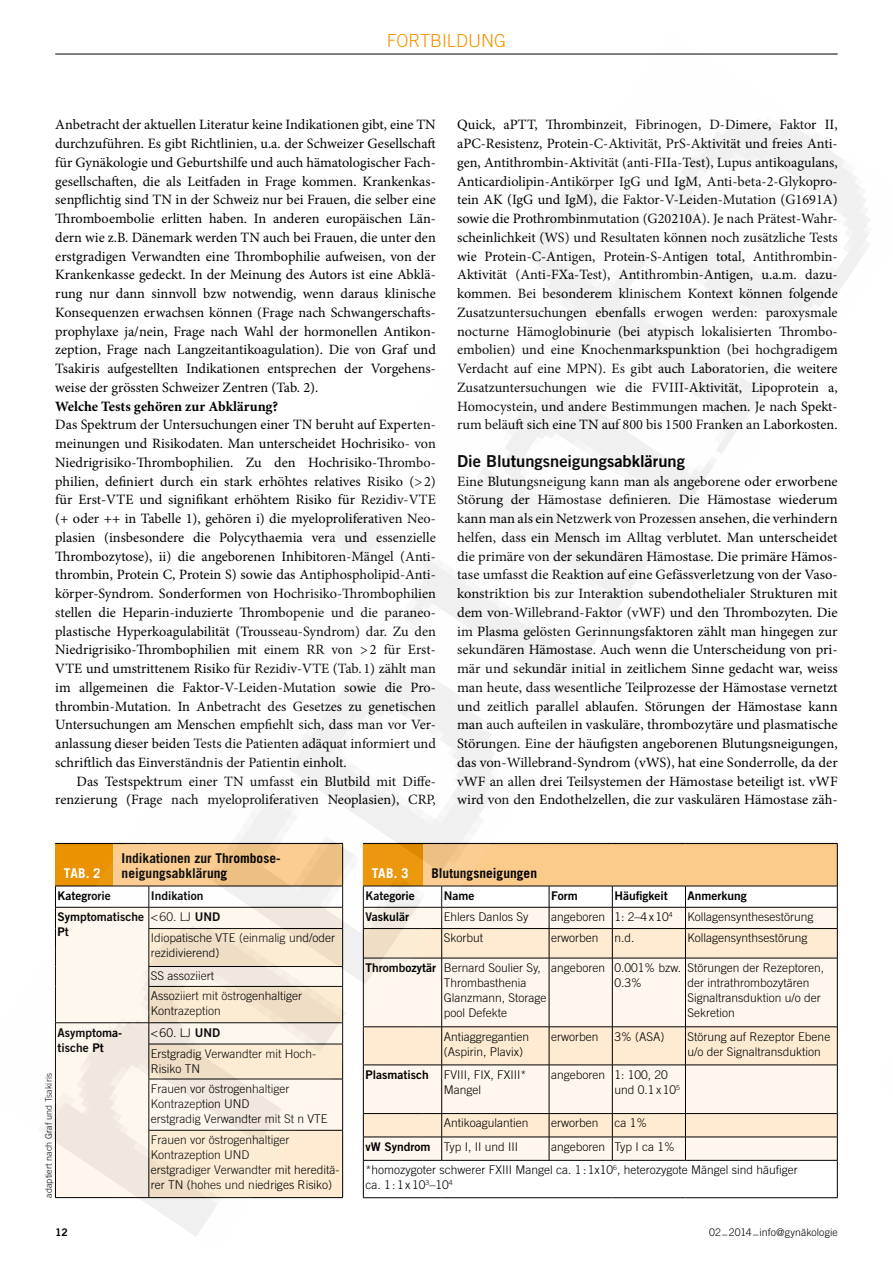
<style>
.page{position:relative;width:893px;height:1263px;background:#fff}
.page>*{position:absolute;margin:0;border:0;box-sizing:border-box;transform-origin:0 0}
.t1{font:300 18px "Trade Gothic LT";color:#f39400}
.t2{font:16.5px "Trade Gothic LT Bold Two";color:#000}
.t3{font:14.25px/18.8px "Minion Pro";color:#000;text-align:justify}
.t4{font:700 14.25px "Minion Pro";color:#000}
.t5{font:700 13.5px/15px "Trade Gothic LT";color:#000}
.t6{font:700 13.5px "Trade Gothic LT";color:#fff}
.t7{font:300 12px/15px "Trade Gothic LT";color:#000}
.t8{font:12px/15px "Trade Gothic LT Bold Two";color:#000}
.t9{font:300 10.5px "Trade Gothic LT";letter-spacing:.005em;color:#000}
.t10{font:10.5px "Trade Gothic LT Bold Two";color:#000}
.t11{font:300 9px "Trade Gothic LT";letter-spacing:.01em;color:#000}
.s1{font-family:"Trade Gothic LT Bold Two";font-weight:400}
</style>
<div class="page">
<img style="left:44px;top:53px;width:826px;height:1183px">
<hr style="left:55px;top:54px;width:783px;height:1px;background:#000">
<p class="t1" style="left:387px;top:30px;width:32px">fortbil</p>
<p class="t1" style="left:456px;top:30px;width:25px">dung</p>
<p class="t3" style="left:55px;top:115px;width:382px">Anbetracht der aktuellen Literatur keine Indikationen gibt, eine TN durchzuführen. Es gibt Richtlinien, u.a. der Schweizer Gesellschaft für Gynäkologie und Geburtshilfe und auch hämatologischer Fach&shy;gesellschaften, die als Leitfaden in Frage kommen. Krankenkas&shy;senpflichtig sind TN in der Schweiz nur bei Frauen, die selber eine Thromboembolie erlitten haben. In anderen europäischen Län&shy;dern wie z.B. Dänemark werden TN auch bei Frauen, die unter den erstgradigen Verwandten eine Thrombophilie aufweisen, von der Krankenkasse gedeckt. In der Meinung des Autors ist eine Abklä&shy;rung nur dann sinnvoll bzw notwendig, wenn daraus klinische Konsequenzen erwachsen können (Frage nach Schwangerschafts&shy;prophylaxe ja/nein, Frage nach Wahl der hormonellen Antikon&shy;zeption, Frage nach Langzeitantikoagulation). Die von Graf und Tsakiris aufgestellten Indikationen entsprechen der Vorgehens&shy;weise der grössten Schweizer Zentren (Tab. 2).</p>
<p class="t4" style="left:55px;top:396px;width:225px">Welche Tests gehören zur Abklärung?</p>
<p class="t3" style="left:55px;top:415px;width:382px">Das Spektrum der Untersuchungen einer TN beruht auf Experten&shy;meinungen und Risikodaten. Man unterscheidet Hochrisiko- von Niedrigrisiko-Thrombophilien. Zu den Hochrisiko-Thrombo&shy;philien, definiert durch ein stark erhöhtes relatives Risiko (&gt;2) für Erst-VTE und signifikant erhöhtem Risiko für Rezidiv-VTE (+ oder ++ in Tabelle 1), gehören i) die myeloproliferativen Neo&shy;plasien (insbesondere die Polycythaemia vera und essenzielle Thrombozytose), ii) die angeborenen Inhibitoren-Mängel (Anti&shy;thrombin, Protein C, Protein S) sowie das Antiphospholipid-Anti&shy;körper-Syndrom. Sonderformen von Hochrisiko-Thrombophilien stellen die Heparin-induzierte Thrombopenie und die paraneo&shy;plastische Hyperkoagulabilität (Trousseau-Syndrom) dar. Zu den Niedrigrisiko-Thrombophilien mit einem RR von &gt;2 für Erst-VTE und umstrittenem Risiko für Rezidiv-VTE (Tab. 1) zählt man im allgemeinen die Faktor-V-Leiden-Mutation sowie die Pro&shy;thrombin-Mutation. In Anbetracht des Gesetzes zu genetischen Untersuchungen am Menschen empfiehlt sich, dass man vor Ver&shy;anlassung dieser beiden Tests die Patienten adäquat informiert und schriftlich das Einverständnis der Patientin einholt.</p>
<p class="t3" style="left:55px;top:772px;width:382px;text-align:right">Das Testspektrum einer TN umfasst ein Blutbild mit Diffe&shy;renzierung (Frage nach myeloproliferativen Neoplasien), CRP,</p>
<p class="t3" style="left:457px;top:116px;width:382px">Quick, aPTT, Thrombinzeit, Fibrinogen, D-Dimere, Faktor II, aPC-Resistenz, Protein-C-Aktivität, PrS-Aktivität und freies Anti&shy;gen, Antithrombin-Aktivität (anti-FIIa-Test), Lupus antikoagulans, Anticardiolipin-Antikörper IgG und IgM, Anti-beta-2-Glykopro&shy;tein AK (IgG und IgM), die Faktor-V-Leiden-Mutation (G1691A) sowie die Prothrombinmutation (G20210A). Je nach Prätest-Wahr&shy;scheinlichkeit (WS) und Resultaten können noch zusätzliche Tests wie Protein-C-Antigen, Protein-S-Antigen total, Antithrombin-Aktivität (Anti-FXa-Test), Antithrombin-Antigen, u.a.m. dazu&shy;kommen. Bei besonderem klinischem Kontext können folgende Zusatzuntersuchungen ebenfalls erwogen werden: paroxysmale nocturne Hämoglobinurie (bei atypisch lokalisierten Thrombo&shy;embolien) und eine Knochenmarkspunktion (bei hochgradigem Verdacht auf eine MPN). Es gibt auch Laboratorien, die weitere Zusatzuntersuchungen wie die FVIII-Aktivität, Lipoprotein a, Homocystein, und andere Bestimmungen machen. Je nach Spekt&shy;rum beläuft sich eine TN auf 800 bis 1500 Franken an Laborkosten.</p>
<p class="t2" style="left:457px;top:451px;width:229px">Die Blutungsneigungsabklärung</p>
<p class="t3" style="left:457px;top:472px;width:382px">Eine Blutungsneigung kann man als angeborene oder erworbene Störung der Hämostase definieren. Die Hämostase wiederum kann man als ein Netzwerk von Prozessen ansehen, die verhindern helfen, dass ein Mensch im Alltag verblutet. Man unterscheidet die primäre von der sekundären Hämostase. Die primäre Hämos&shy;tase umfasst die Reaktion auf eine Gefässverletzung von der Vaso&shy;konstriktion bis zur Interaktion subendothelialer Strukturen mit dem von-Willebrand-Faktor (vWF) und den Thrombozyten. Die im Plasma gelösten Gerinnungsfaktoren zählt man hingegen zur sekundären Hämostase. Auch wenn die Unterscheidung von pri&shy;mär und sekundär initial in zeitlichem Sinne gedacht war, weiss man heute, dass wesentliche Teilprozesse der Hämostase vernetzt und zeitlich parallel ablaufen. Störungen der Hämostase kann man auch aufteilen in vaskuläre, thrombozytäre und plasmatische Störungen. Eine der häufigsten angeborenen Blutungsneigungen, das von-Willebrand-Syndrom (vWS), hat eine Sonderrolle, da der vWF an allen drei Teilsystemen der Hämostase beteiligt ist. vWF wird von den Endothelzellen, die zur vaskulären Hämostase zäh-</p>
<p class="t6" style="left:64px;top:864px;width:38px">Tab. 2</p>
<p class="t5" style="left:122px;top:850px;width:160px">Indikationen zur Thrombose&shy;neigungsabklärung</p>
<p class="t8" style="left:58px;top:888px;width:55px">Kategrorie</p>
<p class="t8" style="left:151px;top:888px;width:54px">Indikation</p>
<p class="t8" style="left:58px;top:909px;width:88px">Symptomatische<br>Pt</p>
<p class="t7" style="left:151px;top:906px;width:186px;line-height:21px">&lt;60. LJ <span class="s1">UND<br></span>Idiopatische VTE (einmalig und/oder</p>
<p class="t7" style="left:151px;top:941px;width:70px;line-height:23px">rezidivierend)<br>SS assoziiert</p>
<p class="t7" style="left:151px;top:988px;width:153px">Assoziiert mit östrogenhaltiger<br>Kontrazeption</p>
<p class="t8" style="left:58px;top:1025px;width:66px">Asymptoma&shy;tische Pt</p>
<p class="t7" style="left:151px;top:1022px;width:167px;line-height:21px">&lt;60. LJ <span class="s1">UND<br></span>Erstgradig Verwandter mit Hoch-</p>
<p class="t7" style="left:151px;top:1058px;width:140px;line-height:20px">Risiko TN<br>Frauen vor östrogenhaltiger</p>
<p class="t7" style="left:151px;top:1096px;width:178px">Kontrazeption UND<br>erstgradig Verwandter mit St n VTE</p>
<p class="t7" style="left:151px;top:1132px;width:190px">Frauen vor östrogenhaltiger<br>Kontrazeption UND<br>erstgradiger Verwandter mit hereditä&shy;rer TN (hohes und niedriges Risiko)</p>
<p class="t11" style="left:43px;top:1198px;width:126px;rotate:-90deg">adaptiert nach Graf und Tsakiris</p>
<p class="t6" style="left:372px;top:864px;width:38px">Tab. 3</p>
<p class="t5" style="left:431px;top:865px;width:107px">Blutungsneigungen</p>
<p class="t8" style="left:365px;top:888px;width:51px">Kategorie</p>
<p class="t8" style="left:444px;top:888px;width:32px">Name</p>
<p class="t8" style="left:551px;top:888px;width:28px">Form</p>
<p class="t8" style="left:614px;top:888px;width:55px">Häufigkeit</p>
<p class="t8" style="left:688px;top:888px;width:61px">Anmerkung</p>
<p class="t8" style="left:365px;top:909px;width:45px">Vaskulär</p>
<p class="t7" style="left:444px;top:909px;width:86px">Ehlers Danlos Sy</p>
<p class="t7" style="left:551px;top:909px;width:264px">angeboren 1: 2–4x10<sup>4</sup> Kollagensynthesestörung</p>
<p class="t7" style="left:444px;top:930px;width:41px">Skorbut</p>
<p class="t7" style="left:551px;top:930px;width:49px">erworben</p>
<p class="t7" style="left:614px;top:930px;width:22px">n.d.</p>
<p class="t7" style="left:688px;top:930px;width:121px">Kollagensynthsestörung</p>
<p class="t7" style="left:444px;top:960px;width:104px;text-indent:-78px"><span class="s1">Thrombozytär</span> Bernard Soulier Sy,<br>Thrombasthenia<br>Glanzmann, Storage pool Defekte</p>
<p class="t7" style="left:614px;top:960px;width:68px;text-indent:-63px">angeboren 0.001% bzw.<br>0.3%</p>
<p class="t7" style="left:688px;top:960px;width:138px">Störungen der Rezeptoren, der intrathrombozytären<br>Signaltransduktion u/o der<br>Sekretion</p>
<p class="t7" style="left:444px;top:1028px;width:87px">Antiaggregantien (Aspirin, Plavix)</p>
<p class="t7" style="left:551px;top:1028px;width:49px">erworben</p>
<p class="t7" style="left:614px;top:1028px;width:52px">3% (ASA)</p>
<p class="t7" style="left:688px;top:1028px;width:144px">Störung auf Rezeptor Ebene u/o der Signaltransduktion</p>
<p class="t8" style="left:365px;top:1067px;width:65px">Plasmatisch</p>
<p class="t7" style="left:444px;top:1067px;width:84px">FVIII, FIX, FXIII*<br>Mangel</p>
<p class="t7" style="left:614px;top:1067px;width:67px;text-indent:-63px">angeboren 1: 100, 20 und 0.1x10<sup>5</sup></p>
<p class="t7" style="left:444px;top:1115px;width:86px">Antikoagulantien</p>
<p class="t7" style="left:551px;top:1115px;width:49px">erworben</p>
<p class="t7" style="left:614px;top:1115px;width:34px">ca 1%</p>
<p class="t7" style="left:365px;top:1139px;width:154px"><span class="s1">vW Syndrom</span> Typ I, II und III</p>
<p class="t7" style="left:365px;top:1134px;width:434px;line-height:23.4px;text-indent:186px">angeboren Typ I ca 1%<br>*homozygoter schwerer FXIII Mangel ca. 1:1x10<sup>6</sup>, heterozygote Mängel sind häufiger</p>
<p class="t7" style="left:365px;top:1177px;width:89px">ca. 1:1x10<sup>3</sup>–10<sup>4</sup></p>
<p class="t10" style="left:55px;top:1225px;width:14px">12</p>
<p class="t9" style="left:709px;top:1226px;width:130px">02_2014_info@gynäkologie</p>
</div>
